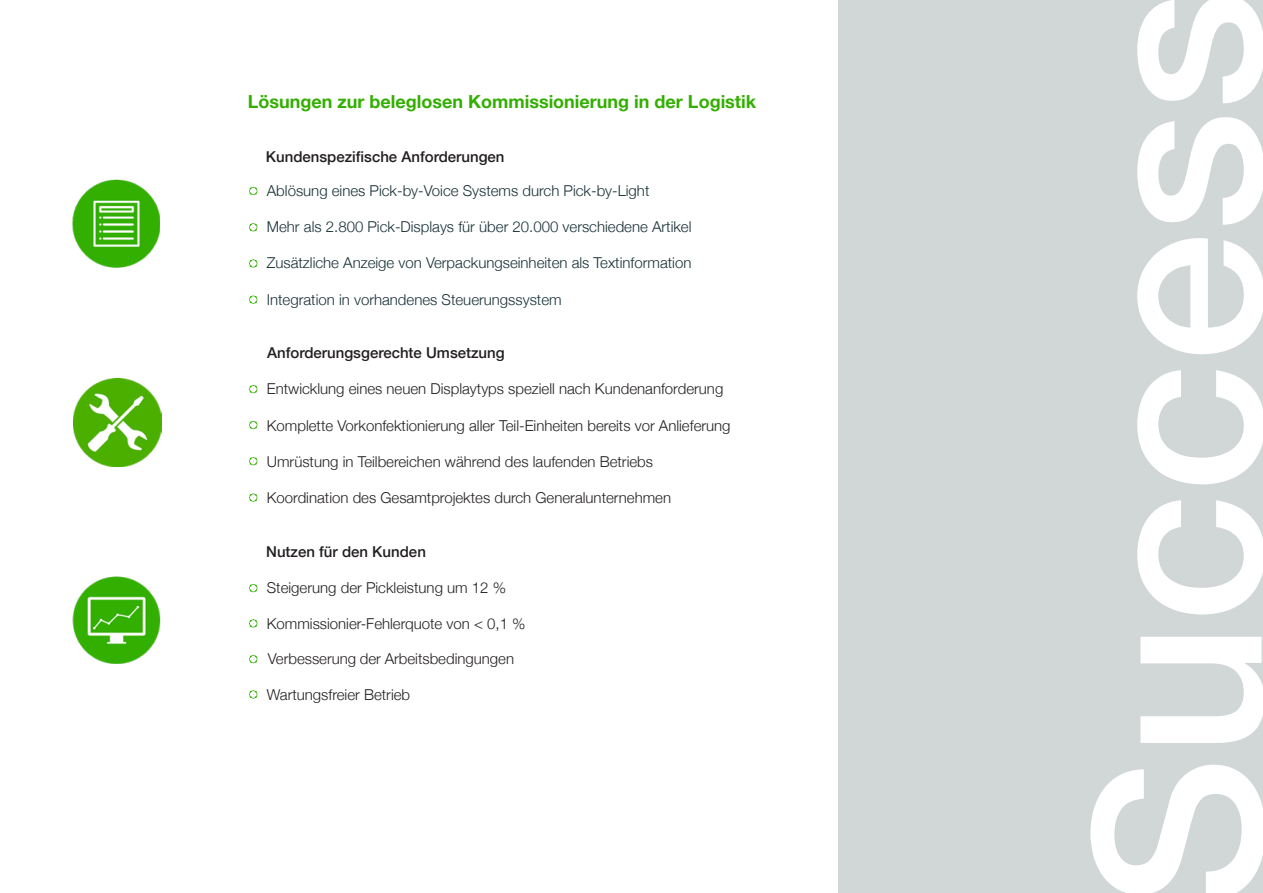
<style>
.page{position:relative;width:1263px;height:893px;background:#fff}
.page>*{position:absolute;margin:0;border:0;box-sizing:border-box;transform-origin:0 0}
.t1{font:500 234px "Helvetica Neue";color:#fff}
.t2{font:700 18px "Helvetica Neue";color:#32af00}
.t3{font:300 15px "Helvetica Neue";color:#231f20}
.t4{font:300 15px "Helvetica Neue";color:#183036}
.t5{font:500 15px "Helvetica Neue";color:#231f20}
</style>
<div class="page">
<div style="left:838px;top:0;width:425px;height:893px;background:#d1d6d7"></div>
<img style="left:72px;top:179px;width:88px;height:89px">
<img style="left:73px;top:378px;width:89px;height:89px">
<img style="left:72px;top:576px;width:89px;height:88px">
<svg style="left:249px;top:186px;width:9px;height:10px"></svg>
<svg style="left:249px;top:223px;width:9px;height:9px"></svg>
<svg style="left:249px;top:259px;width:9px;height:9px"></svg>
<svg style="left:249px;top:295px;width:9px;height:9px"></svg>
<svg style="left:249px;top:385px;width:9px;height:9px"></svg>
<svg style="left:249px;top:421px;width:9px;height:9px"></svg>
<svg style="left:249px;top:457px;width:9px;height:9px"></svg>
<svg style="left:249px;top:493px;width:9px;height:9px"></svg>
<svg style="left:249px;top:584px;width:9px;height:9px"></svg>
<svg style="left:249px;top:619px;width:9px;height:9px"></svg>
<svg style="left:249px;top:655px;width:9px;height:9px"></svg>
<svg style="left:249px;top:690px;width:9px;height:9px"></svg>
<p class="t2" style="left:248px;top:88px;width:510px">Lösungen zur beleglosen Kommissionierung in der Logistik</p>
<p class="t5" style="left:266px;top:144px;width:240px">Kundenspezifische Anforderungen</p>
<p class="t4" style="left:267px;top:179px;width:384px">Ablösung eines Pick-by-Voice Systems durch Pick-by-Light</p>
<p class="t4" style="left:267px;top:215px;width:426px">Mehr als 2.800 Pick-Displays für über 20.000 verschiedene Artikel</p>
<p class="t4" style="left:267px;top:251px;width:426px">Zusätzliche Anzeige von Verpackungseinheiten als Textinformation</p>
<p class="t4" style="left:267px;top:288px;width:296px">Integration in vorhandenes Steuerungssystem</p>
<p class="t5" style="left:267px;top:341px;width:239px">Anforderungsgerechte Umsetzung</p>
<p class="t3" style="left:267px;top:377px;width:458px">Entwicklung eines neuen Displaytyps speziell nach Kundenanforderung</p>
<p class="t3" style="left:267px;top:414px;width:465px">Komplette Vorkonfektionierung aller Teil-Einheiten bereits vor Anlieferung</p>
<p class="t3" style="left:267px;top:450px;width:388px">Umrüstung in Teilbereichen während des laufenden Betriebs</p>
<p class="t3" style="left:267px;top:486px;width:406px">Koordination des Gesamtprojektes durch Generalunternehmen</p>
<p class="t5" style="left:266px;top:539px;width:161px">Nutzen für den Kunden</p>
<p class="t3" style="left:267px;top:576px;width:241px">Steigerung der Pickleistung um 12 %</p>
<p class="t3" style="left:267px;top:611px;width:260px">Kommissionier-Fehlerquote von &lt; 0,1 %</p>
<p class="t3" style="left:268px;top:647px;width:248px">Verbesserung der Arbeitsbedingungen</p>
<p class="t3" style="left:267px;top:683px;width:145px">Wartungsfreier Betrieb</p>
<h1 class="t1" style="left:990px;top:909px;width:921px;rotate:-90deg">Success</h1>
</div>
